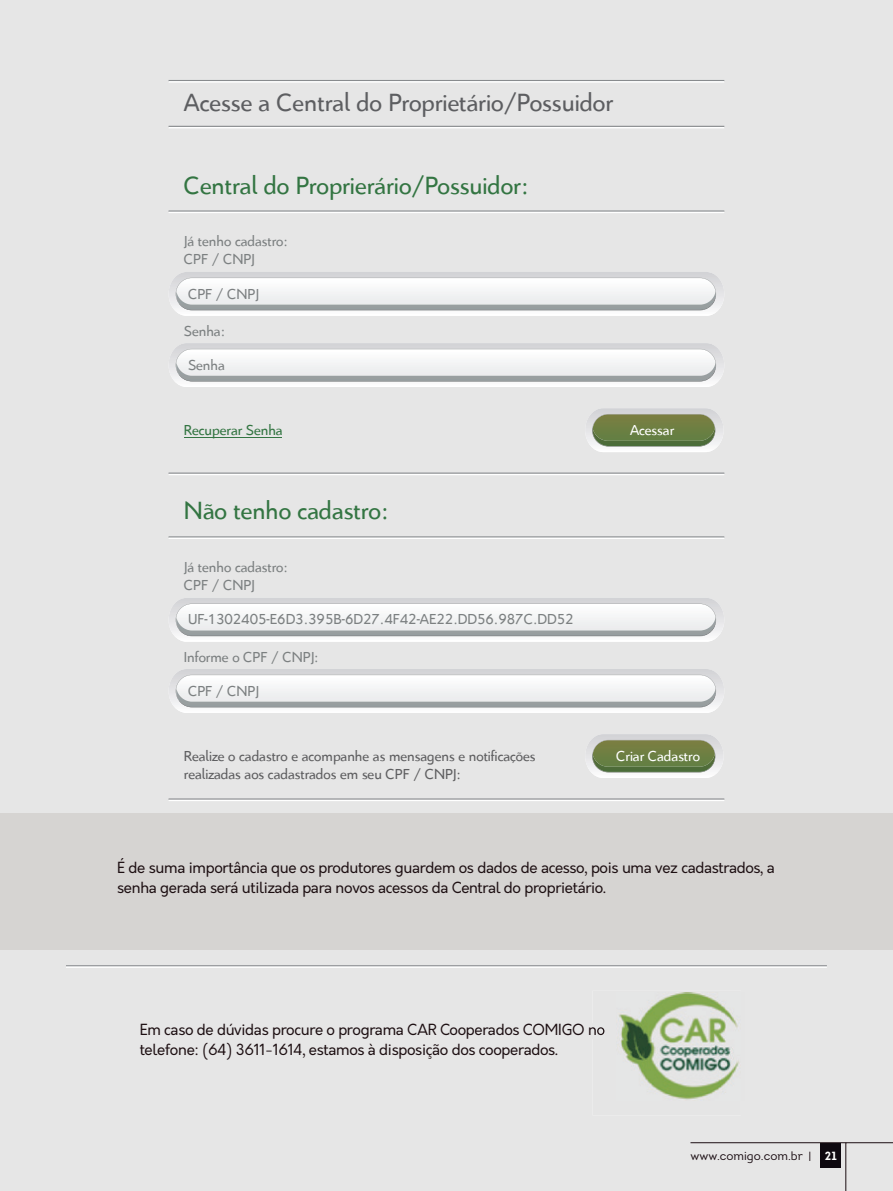
<style>
.page{position:relative;width:893px;height:1191px;background:#e6e6e6}
.page>*{position:absolute;margin:0;border:0;box-sizing:border-box;transform-origin:0 0}
.t1{font:27px "Citroen";color:#337542}
.t2{font:27px "Citroen";color:#5d5e61}
.t3{font:15.6px/18.8px "Citroen";color:#7c8081}
.t4{font:15.6px "Citroen";color:#5f5f61}
.t5{font:15.6px "Citroen";color:#fff}
.t6{font:15.6px "Citroen";color:#337542}
.t7{font:15px/20.1px "Orkney";letter-spacing:-.02em;color:#1d0f12}
.t8{font:11.85px "Intro";color:#1a0d12}
.s1{font-family:"Intro Bold Alt";color:#fff}
</style>
<div class="page">
<div style="left:0;top:813px;width:893px;height:137px;background:#d6d4d2"></div>
<hr style="left:169px;top:126px;width:555px;height:1px;background:#888b8e">
<hr style="left:169px;top:127px;width:555px;height:1px;background:#fff">
<hr style="left:169px;top:80px;width:555px;height:1px;background:#888b8e">
<hr style="left:169px;top:81px;width:555px;height:2px;background:#fff">
<hr style="left:169px;top:210px;width:555px;height:2px;background:#888b8e">
<hr style="left:169px;top:212px;width:555px;height:1px;background:#fff">
<hr style="left:169px;top:472px;width:555px;height:2px;background:#888b8e">
<hr style="left:169px;top:474px;width:555px;height:1px;background:#fff">
<svg style="left:169px;top:272px;width:555px;height:44px"></svg>
<svg style="left:585px;top:408px;width:139px;height:44px;background:#9aa583"></svg>
<svg style="left:169px;top:343px;width:555px;height:44px"></svg>
<hr style="left:185px;top:437px;width:97px;height:1px;background:#337542">
<hr style="left:66px;top:965px;width:761px;height:1px;background:#888b8e">
<hr style="left:66px;top:966px;width:761px;height:2px;background:#fff">
<hr style="left:169px;top:536px;width:555px;height:2px;background:#888b8e">
<hr style="left:169px;top:537px;width:555px;height:2px;background:#fff">
<hr style="left:169px;top:798px;width:555px;height:2px;background:#888b8e">
<hr style="left:169px;top:799px;width:555px;height:2px;background:#fff">
<svg style="left:169px;top:598px;width:555px;height:44px"></svg>
<svg style="left:585px;top:734px;width:139px;height:44px;background:#9aa583"></svg>
<svg style="left:169px;top:669px;width:555px;height:44px"></svg>
<div style="left:592px;top:990px;width:149px;height:125px;background:#e5e5e5"></div>
<img style="left:592px;top:1023px;width:13px;height:15px">
<img style="left:616px;top:992px;width:129px;height:108px">
<div style="left:820px;top:1142px;width:20px;height:25px;background:#0e0910"></div>
<svg style="left:845px;top:1142px;width:48px;height:49px;background:#ddd"></svg>
<hr style="left:690px;top:1142px;width:156px;height:1px;background:#1c0e12">
<h1 class="t2" style="left:184px;top:85px;width:431px">Acesse a Central do Proprietário/Possuidor</h1>
<h1 class="t1" style="left:184px;top:167px;width:346px">Central do Proprierário/Possuidor:</h1>
<p class="t3" style="left:184px;top:231px;width:106px">Já tenho cadastro:<br>CPF / CNPJ</p>
<p class="t3" style="left:188px;top:283px;width:72px">CPF / CNPJ</p>
<p class="t3" style="left:184px;top:314px;width:43px;line-height:33.6px">Senha:<br>Senha</p>
<p class="t6" style="left:184px;top:419px;width:100px">Recuperar Senha</p>
<p class="t5" style="left:630px;top:419px;width:46px">Acessar</p>
<h1 class="t1" style="left:184px;top:493px;width:206px">Não tenho cadastro:</h1>
<p class="t3" style="left:184px;top:556px;width:106px">Já tenho cadastro:<br>CPF / CNPJ</p>
<p class="t3" style="left:188px;top:609px;width:387px">UF-1302405-E6D3.395B-6D27.4F42-AE22.DD56.987C.DD52</p>
<p class="t3" style="left:184px;top:639px;width:136px;line-height:33.6px">Informe o CPF / CNPJ:<br>CPF / CNPJ</p>
<p class="t4" style="left:184px;top:745px;width:353px">Realize o cadastro e acompanhe as mensagens e notificações</p>
<p class="t5" style="left:616px;top:745px;width:85px">Criar Cadastro</p>
<p class="t4" style="left:184px;top:764px;width:279px">realizadas aos cadastrados em seu CPF / CNPJ:</p>
<p class="t7" style="left:117px;top:857px;width:659px">É de suma importância que os produtores guardem os dados de acesso, pois uma vez cadastrados, a senha gerada será utilizada para novos acessos da Central do proprietário.</p>
<p class="t7" style="left:140px;top:1019px;width:467px">Em caso de dúvidas procure o programa CAR Cooperados COMIGO no telefone: (64) 3611-1614, estamos à disposição dos cooperados.</p>
<p class="t8" style="left:690px;top:1148px;width:148px">www.comigo.com.br | <span class="s1">21</span></p>
</div>
